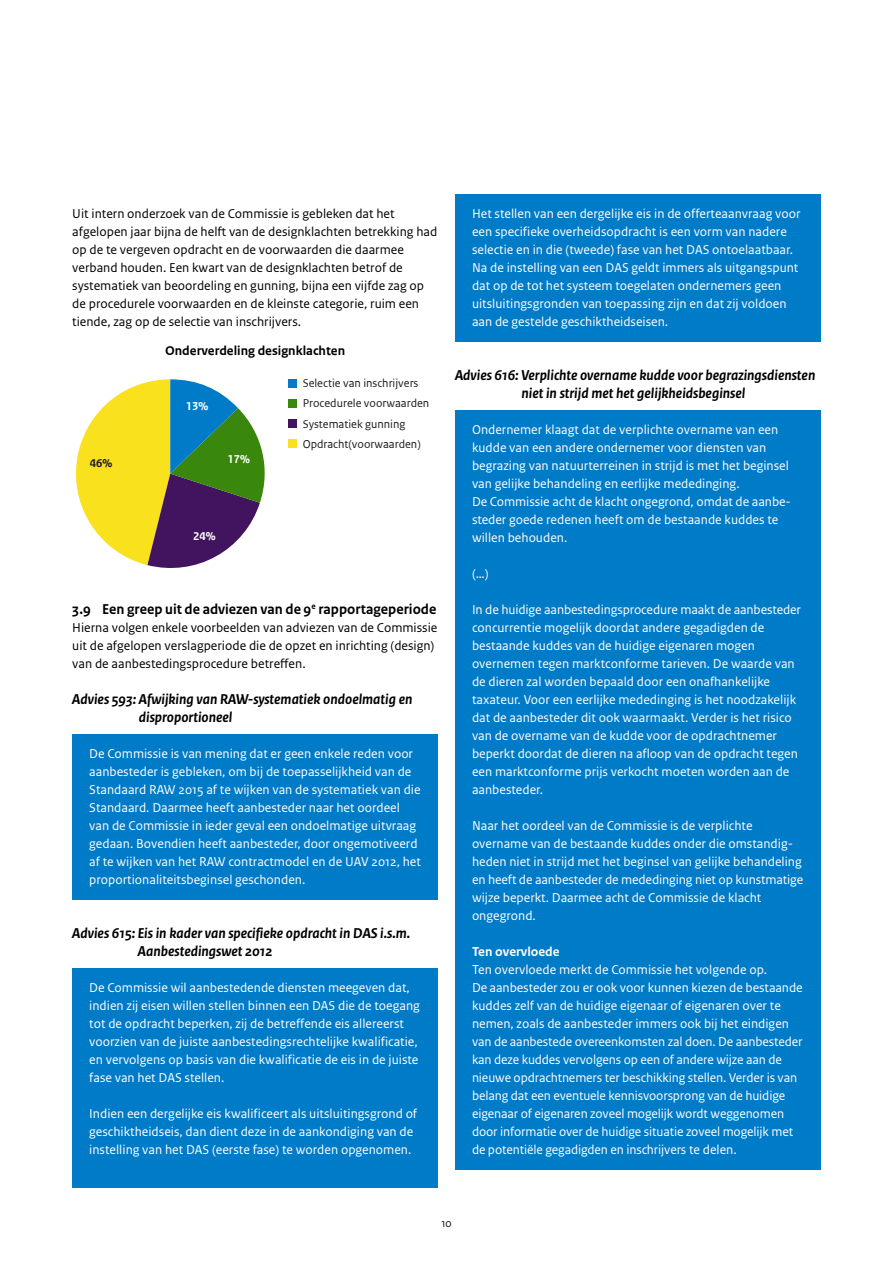
<style>
.page{position:relative;width:893px;height:1263px;background:#fff}
.page>*{position:absolute;margin:0;border:0;box-sizing:border-box;transform-origin:0 0}
._06_RO_Alineakop{font:italic 700 15px/18px "Rijksoverheid Sans Text";color:#000}
._03_RO_Paragraafkop{font:700 15px "Rijksoverheid Sans Text";color:#000}
.Kader_Broodtekst{font:13.5px/18px "Rijksoverheid Sans Text";color:#fff}
.P_RO_Broodtekst{font:13.5px/18px "Rijksoverheid Sans Text";color:#000}
.t1{font:700 13.5px "Rijksoverheid Sans Text TT";color:#000}
.Kader_Broodtekst-2{font:700 13.5px "Rijksoverheid Sans Text";color:#fff}
.t2{font:12px/20.2px "Rijksoverheid Sans Text TT";color:#1d1d1b}
.t3{font:700 12px "Rijksoverheid Sans Text TT";color:#fff}
.t4{font:700 12px "Rijksoverheid Sans Text TT";color:#1d1d1b}
.t5{font:12px "Rijksoverheid Sans Heading";color:#000}
</style>
<div class="page">
<div style="left:72px;top:734px;width:366px;height:165px;background:#007bc7"></div>
<div style="left:72px;top:968px;width:366px;height:129px;background:#007bc7"></div>
<div style="left:72px;top:1094px;width:366px;height:75px;background:#007bc7"></div>
<div style="left:72px;top:1148px;width:366px;height:39px;background:#007bc7"></div>
<div style="left:455px;top:194px;width:366px;height:147px;background:#007bc7"></div>
<div style="left:455px;top:410px;width:366px;height:147px;background:#007bc7"></div>
<div style="left:455px;top:554px;width:366px;height:39px;background:#007bc7"></div>
<div style="left:455px;top:590px;width:366px;height:219px;background:#007bc7"></div>
<div style="left:455px;top:806px;width:366px;height:129px;background:#007bc7"></div>
<div style="left:455px;top:932px;width:366px;height:39px;background:#007bc7"></div>
<div style="left:455px;top:950px;width:366px;height:219px;background:#007bc7"></div>
<svg style="left:75px;top:379px;width:190px;height:189px"></svg>
<div style="left:289px;top:379px;width:8px;height:8px;background:#007bc7"></div>
<div style="left:289px;top:399px;width:8px;height:8px;background:#39870c"></div>
<div style="left:289px;top:419px;width:8px;height:8px;background:#42145f"></div>
<div style="left:289px;top:439px;width:8px;height:8px;background:#f9e11e"></div>
<p class="P_RO_Broodtekst" style="left:72px;top:205px;width:366px">Uit intern onderzoek van de Commissie is gebleken dat het afgelopen jaar bijna de helft van de designklachten betrekking had op de te vergeven opdracht en de voorwaarden die daarmee verband houden. Een kwart van de designklachten betrof de systematiek van beoordeling en gunning, bijna een vijfde zag op de procedurele voorwaarden en de kleinste categorie, ruim een tiende, zag op de selectie van inschrijvers.</p>
<p class="t4" style="left:90px;top:456px;width:24px">46%</p>
<p class="t1" style="left:165px;top:343px;width:182px">Onderverdeling designklachten</p>
<p class="t2" style="left:303px;top:373px;width:128px">Selectie van inschrijvers<br>Procedurele voorwaarden<br>Systematiek gunning<br>Opdracht(voorwaarden)</p>
<p class="t3" style="left:228px;top:452px;width:24px">17%</p>
<p class="t3" style="left:186px;top:399px;width:24px">13%</p>
<p class="t3" style="left:193px;top:529px;width:24px">24%</p>
<h3 class="_03_RO_Paragraafkop" style="left:72px;top:600px;width:366px">3.9 Een greep uit de adviezen van de 9<sup>e</sup> rapportageperiode</h3>
<p class="P_RO_Broodtekst" style="left:72px;top:619px;width:367px">Hierna volgen enkele voorbeelden van adviezen van de Commissie uit de afgelopen verslagperiode die de opzet en inrichting (design) van de aanbestedingsprocedure betreffen.</p>
<h3 class="_06_RO_Alineakop" style="left:139px;top:690px;width:275px;text-indent:-67px">Advies 593: Afwijking van RAW-systematiek ondoelmatig en disproportioneel</h3>
<p class="Kader_Broodtekst" style="left:89px;top:745px;width:333px">De Commissie is van mening dat er geen enkele reden voor aanbesteder is gebleken, om bij de toepasselijkheid van de Standaard RAW 2015 af te wijken van de systematiek van die Standaard. Daarmee heeft aanbesteder naar het oordeel van de Commissie in ieder geval een ondoelmatige uitvraag gedaan. Bovendien heeft aanbesteder, door ongemotiveerd af te wijken van het RAW contractmodel en de UAV 2012, het proportionaliteitsbeginsel geschonden.</p>
<h3 class="_06_RO_Alineakop" style="left:138px;top:924px;width:274px;text-indent:-66px">Advies 615: Eis in kader van specifieke opdracht in DAS i.s.m.<br>Aanbestedingswet 2012</h3>
<p class="Kader_Broodtekst" style="left:89px;top:979px;width:332px">De Commissie wil aanbestedende diensten meegeven dat, indien zij eisen willen stellen binnen een DAS die de toegang tot de opdracht beperken, zij de betreffende eis allereerst voorzien van de juiste aanbestedingsrechtelijke kwalificatie, en vervolgens op basis van die kwalificatie de eis in de juiste fase van het DAS stellen.</p>
<p class="Kader_Broodtekst" style="left:89px;top:1105px;width:329px">Indien een dergelijke eis kwalificeert als uitsluitingsgrond of geschiktheidseis, dan dient deze in de aankondiging van de instelling van het DAS (eerste fase) te worden opgenomen.</p>
<p class="Kader_Broodtekst" style="left:472px;top:205px;width:330px">Het stellen van een dergelijke eis in de offerteaanvraag voor een specifieke overheidsopdracht is een vorm van nadere selectie en in die (tweede) fase van het DAS ontoelaatbaar.<br>Na de instelling van een DAS geldt immers als uitgangspunt dat op de tot het systeem toegelaten ondernemers geen uitsluitingsgronden van toepassing zijn en dat zij voldoen aan de gestelde geschiktheidseisen.</p>
<h3 class="_06_RO_Alineakop" style="left:455px;top:366px;width:362px;text-align:center">Advies 616: Verplichte overname kudde voor begrazingsdiensten niet in strijd met het gelijkheidsbeginsel</h3>
<p class="Kader_Broodtekst" style="left:472px;top:421px;width:320px">Ondernemer klaagt dat de verplichte overname van een kudde van een andere ondernemer voor diensten van begrazing van natuurterreinen in strijd is met het beginsel van gelijke behandeling en eerlijke mededinging.<br>De Commissie acht de klacht ongegrond, omdat de aanbe&shy;steder goede redenen heeft om de bestaande kuddes te willen behouden.</p>
<p class="Kader_Broodtekst" style="left:472px;top:565px;width:18px">(…)</p>
<p class="Kader_Broodtekst" style="left:472px;top:601px;width:331px">In de huidige aanbestedingsprocedure maakt de aanbesteder concurrentie mogelijk doordat andere gegadigden de bestaande kuddes van de huidige eigenaren mogen overnemen tegen marktconforme tarieven. De waarde van de dieren zal worden bepaald door een onafhankelijke taxateur. Voor een eerlijke mededinging is het noodzakelijk dat de aanbesteder dit ook waarmaakt. Verder is het risico van de overname van de kudde voor de opdrachtnemer beperkt doordat de dieren na afloop van de opdracht tegen een marktconforme prijs verkocht moeten worden aan de aanbesteder.</p>
<p class="Kader_Broodtekst" style="left:472px;top:817px;width:333px">Naar het oordeel van de Commissie is de verplichte overname van de bestaande kuddes onder die omstandig&shy;heden niet in strijd met het beginsel van gelijke behandeling en heeft de aanbesteder de mededinging niet op kunstmatige wijze beperkt. Daarmee acht de Commissie de klacht ongegrond.</p>
<p class="Kader_Broodtekst-2" style="left:472px;top:944px;width:89px">Ten overvloede</p>
<p class="Kader_Broodtekst" style="left:472px;top:961px;width:332px">Ten overvloede merkt de Commissie het volgende op.<br>De aanbesteder zou er ook voor kunnen kiezen de bestaande kuddes zelf van de huidige eigenaar of eigenaren over te nemen, zoals de aanbesteder immers ook bij het eindigen van de aanbestede overeenkomsten zal doen. De aanbesteder kan deze kuddes vervolgens op een of andere wijze aan de nieuwe opdrachtnemers ter beschikking stellen. Verder is van belang dat een eventuele kennisvoorsprong van de huidige eigenaar of eigenaren zoveel mogelijk wordt weggenomen door informatie over de huidige situatie zoveel mogelijk met de potentiële gegadigden en inschrijvers te delen.</p>
<p class="t5" style="left:441px;top:1216px;width:12px">10</p>
</div>
